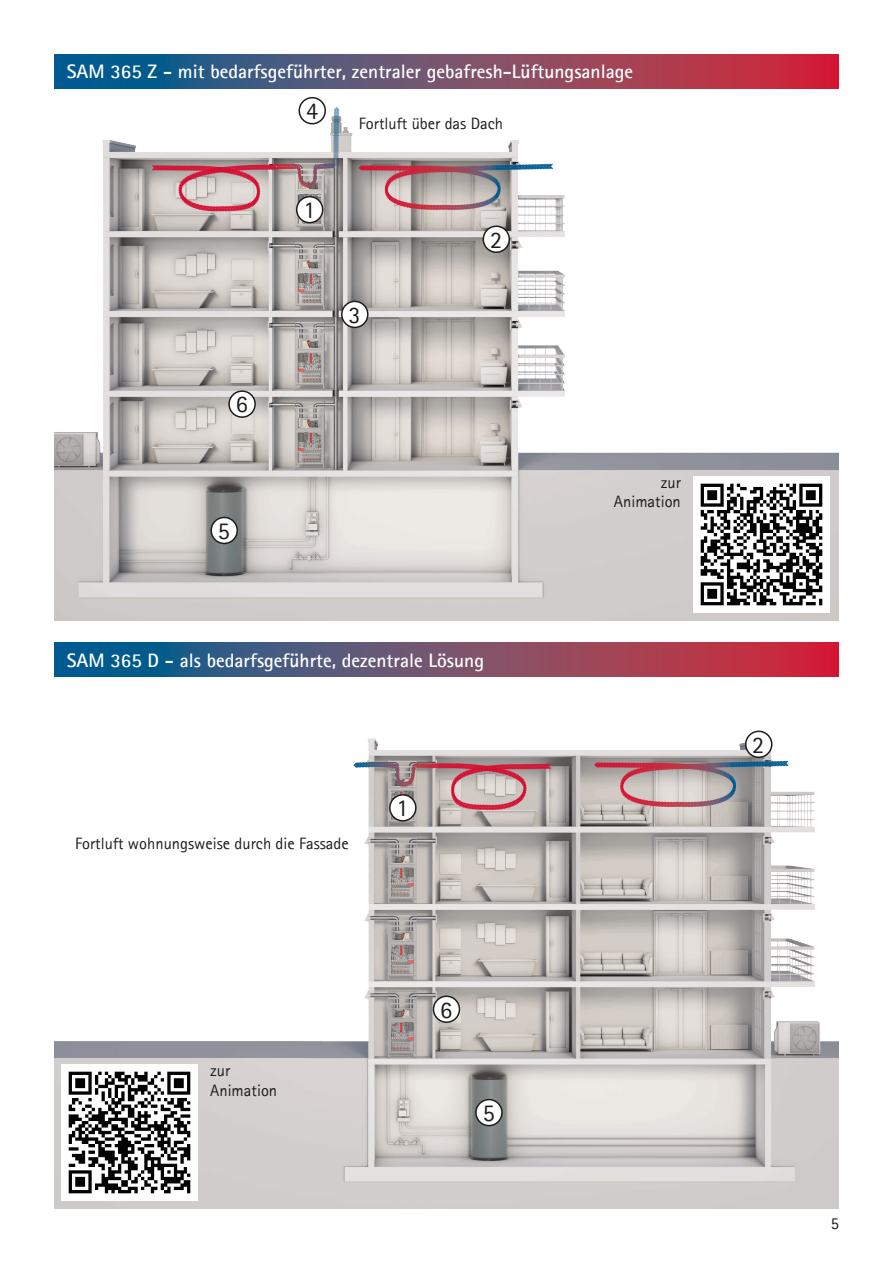
<style>
.page{position:relative;width:893px;height:1263px;background:#fff}
.page>*{position:absolute;margin:0;border:0;box-sizing:border-box;transform-origin:0 0}
.t1{font:24px "AT Rotis Sans Serif";color:#1d1d1b}
.t2{font:700 19.5px "AT Rotis Sans Serif";color:#fff}
.t3{font:16.5px/19.8px "AT Rotis Sans Serif";color:#1d1d1b;text-align:right}
</style>
<div class="page">
<img style="left:54px;top:97px;width:785px;height:524px">
<svg style="left:54px;top:642px;width:785px;height:34px;background:#6f4b69"></svg>
<svg style="left:54px;top:54px;width:785px;height:34px;background:#6f4b69"></svg>
<img style="left:694px;top:476px;width:135px;height:136px">
<div style="left:483px;top:226px;width:26px;height:26px;background:#fff;border-radius:50%"></div>
<div style="left:483px;top:225px;width:27px;height:28px;border:2px solid #1d1d1b;border-radius:50%"></div>
<div style="left:297px;top:197px;width:26px;height:26px;background:#fff;border-radius:50%"></div>
<div style="left:296px;top:196px;width:27px;height:27px;border:2px solid #1d1d1b;border-radius:50%"></div>
<div style="left:299px;top:98px;width:26px;height:26px;background:#fff;border-radius:50%"></div>
<div style="left:298px;top:97px;width:28px;height:27px;border:2px solid #1d1d1b;border-radius:50%"></div>
<div style="left:342px;top:301px;width:26px;height:26px;background:#fff;border-radius:50%"></div>
<div style="left:341px;top:301px;width:27px;height:27px;border:2px solid #1d1d1b;border-radius:50%"></div>
<div style="left:229px;top:391px;width:26px;height:26px;background:#fff;border-radius:50%"></div>
<div style="left:228px;top:390px;width:28px;height:28px;border:2px solid #1d1d1b;border-radius:50%"></div>
<div style="left:211px;top:517px;width:26px;height:26px;background:#fff;border-radius:50%"></div>
<div style="left:210px;top:517px;width:28px;height:27px;border:2px solid #1d1d1b;border-radius:50%"></div>
<img style="left:305px;top:732px;width:534px;height:477px">
<div style="left:746px;top:731px;width:26px;height:26px;background:#fff;border-radius:50%"></div>
<div style="left:745px;top:730px;width:27px;height:28px;border:2px solid #1d1d1b;border-radius:50%"></div>
<img style="left:68px;top:1071px;width:123px;height:123px">
<div style="left:390px;top:795px;width:26px;height:26px;background:#fff;border-radius:50%"></div>
<div style="left:389px;top:794px;width:28px;height:27px;border:2px solid #1d1d1b;border-radius:50%"></div>
<div style="left:433px;top:996px;width:26px;height:26px;background:#fff;border-radius:50%"></div>
<div style="left:433px;top:995px;width:27px;height:28px;border:2px solid #1d1d1b;border-radius:50%"></div>
<div style="left:476px;top:1099px;width:26px;height:26px;background:#fff;border-radius:50%"></div>
<div style="left:475px;top:1099px;width:28px;height:27px;border:2px solid #1d1d1b;border-radius:50%"></div>
<svg style="left:594px;top:760px;width:195px;height:48px;background:#b7a3a6"></svg>
<svg style="left:353px;top:761px;width:198px;height:50px;background:#c1a3a5"></svg>
<svg style="left:358px;top:163px;width:195px;height:48px;background:#b8a4a7"></svg>
<svg style="left:151px;top:107px;width:189px;height:105px"></svg>
<p class="t2" style="left:67px;top:59px;width:568px">SAM 365 Z - mit bedarfsgeführter, zentraler gebafresh-Lüftungsanlage</p>
<p class="t1" style="left:236px;top:390px;width:13px">6</p>
<p class="t1" style="left:218px;top:516px;width:13px">5</p>
<p class="t1" style="left:306px;top:97px;width:13px">4</p>
<p class="t1" style="left:303px;top:196px;width:13px">1</p>
<p class="t3" style="left:359px;top:113px;width:146px">Fortluft über das Dach</p>
<p class="t1" style="left:349px;top:300px;width:13px">3</p>
<p class="t1" style="left:490px;top:225px;width:13px">2</p>
<p class="t2" style="left:67px;top:647px;width:419px">SAM 365 D - als bedarfsgeführte, dezentrale Lösung</p>
<p class="t3" style="left:75px;top:833px;width:275px">Fortluft wohnungsweise durch die Fassade</p>
<p class="t1" style="left:397px;top:794px;width:13px">1</p>
<p class="t3" style="left:210px;top:1060px;width:68px;text-align:left">zur<br>Animation</p>
<p class="t1" style="left:440px;top:995px;width:13px">6</p>
<p class="t1" style="left:483px;top:1098px;width:13px">5</p>
<p class="t3" style="left:614px;top:472px;width:68px">zur<br>Animation</p>
<p class="t1" style="left:752px;top:731px;width:13px">2</p>
<p class="t3" style="left:831px;top:1213px;width:10px">5</p>
</div>
